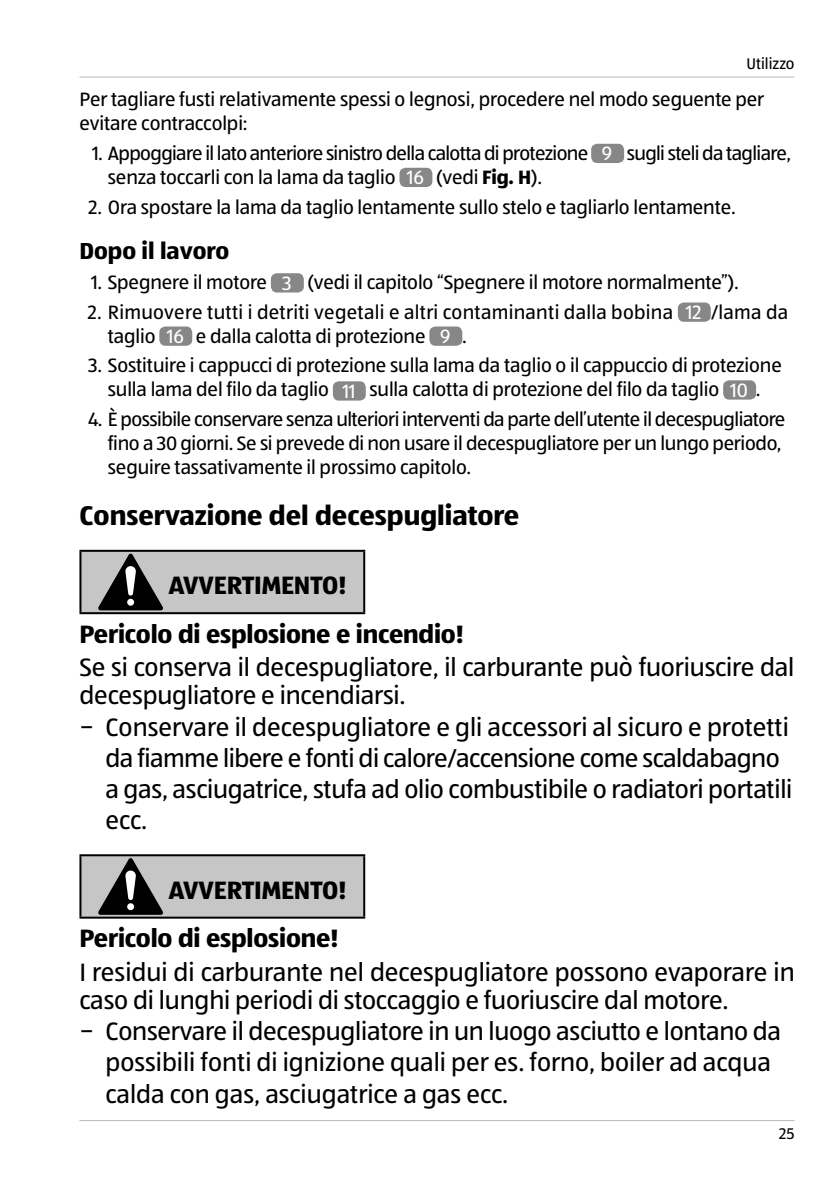
<style>
.page{position:relative;width:840px;height:1191px;background:#fff}
.page>*{position:absolute;margin:0;border:0;box-sizing:border-box;transform-origin:0 0}
.t1{font:700 28px "ALDISUEDOT";color:#000}
.t2{font:26px/31.2px "ALDISUEDOT";letter-spacing:-.005em;color:#000}
.t3{font:700 26px/48.4px "ALDISUEDOT";letter-spacing:-.005em;color:#000}
.t4{font:700 24px "ALDISUEDOT";color:#000}
.t5{font:20px/24px "ALDISUEDOT";letter-spacing:-.005em;color:#000}
.t6{font:20px/24px "ALDISUEDOT";letter-spacing:-.03em;color:#000}
.t7{font:20px/24px "ALDISUEDOT";letter-spacing:.015em;color:#000}
.t8{font:16px "ALDISUEDOT";color:#000}
.s1{color:#fff}
.s2{font-weight:700}
</style>
<div class="page">
<hr style="left:79px;top:77px;width:715px;height:1px;background:#b8b7b7">
<hr style="left:79px;top:1120px;width:715px;height:1px;background:#b8b7b7">
<div style="left:591px;top:144px;width:32px;height:19px;background:#878787;border-radius:6px"></div>
<div style="left:399px;top:168px;width:33px;height:19px;background:#878787;border-radius:6px"></div>
<div style="left:271px;top:273px;width:33px;height:19px;background:#878787;border-radius:6px"></div>
<div style="left:677px;top:302px;width:33px;height:20px;background:#878787;border-radius:6px"></div>
<div style="left:159px;top:326px;width:33px;height:20px;background:#878787;border-radius:6px"></div>
<div style="left:429px;top:326px;width:33px;height:20px;background:#878787;border-radius:6px"></div>
<div style="left:332px;top:381px;width:33px;height:19px;background:#878787;border-radius:6px"></div>
<div style="left:722px;top:380px;width:33px;height:19px;background:#878787;border-radius:6px"></div>
<div style="left:80px;top:551px;width:284px;height:62px;background:#c6c6c6"></div>
<hr style="left:79px;top:550px;width:286px;height:2px;background:#000">
<hr style="left:79px;top:552px;width:2px;height:60px;background:#000">
<hr style="left:363px;top:552px;width:2px;height:60px;background:#000">
<hr style="left:79px;top:612px;width:286px;height:2px;background:#000">
<svg style="left:98px;top:553px;width:65px;height:57px"></svg>
<div style="left:80px;top:855px;width:284px;height:62px;background:#c6c6c6"></div>
<hr style="left:79px;top:854px;width:286px;height:2px;background:#000">
<hr style="left:79px;top:856px;width:2px;height:60px;background:#000">
<hr style="left:363px;top:856px;width:2px;height:60px;background:#000">
<hr style="left:79px;top:916px;width:286px;height:2px;background:#000">
<svg style="left:98px;top:858px;width:65px;height:56px"></svg>
<p class="t8" style="left:746px;top:53px;width:49px">Utilizzo</p>
<p class="t5" style="left:79px;top:87px;width:686px">Per tagliare fusti relativamente spessi o legnosi, procedere nel modo seguente per evitare contraccolpi:</p>
<p class="t6" style="left:108px;top:140px;width:684px;text-indent:-15px">1. Appoggiare il lato anteriore sinistro della calotta di protezione <span class="s1">9</span> sugli steli da tagliare, senza toccarli con la lama da taglio <span class="s1">16</span> (vedi <span class="s2">Fig. H</span>).</p>
<p class="t5" style="left:88px;top:194px;width:648px">2. Ora spostare la lama da taglio lentamente sullo stelo e tagliarlo lentamente.</p>
<p class="t4" style="left:79px;top:235px;width:151px">Dopo il lavoro</p>
<p class="t5" style="left:91px;top:270px;width:648px">1. Spegnere il motore <span class="s1">3</span> (vedi il capitolo “Spegnere il motore normalmente”).</p>
<p class="t7" style="left:108px;top:299px;width:681px;text-indent:-20px">2. Rimuovere tutti i detriti vegetali e altri contaminanti dalla bobina <span class="s1">12</span> /lama da taglio <span class="s1">16</span> e dalla calotta di protezione <span class="s1">9</span> .</p>
<p class="t5" style="left:88px;top:353px;width:694px;text-align:center">3. Sostituire i cappucci di protezione sulla lama da taglio o il cappuccio di protezione sulla lama del filo da taglio <span class="s1">11</span> sulla calotta di protezione del filo da taglio <span class="s1">10</span> .</p>
<p class="t5" style="left:108px;top:407px;width:678px;text-indent:-20px">4. È possibile conservare senza ulteriori interventi da parte dell’utente il decespugliatore fino a 30 giorni. Se si prevede di non usare il decespugliatore per un lungo periodo, seguire tassativamente il prossimo capitolo.</p>
<h1 class="t1" style="left:79px;top:496px;width:441px">Conservazione del decespugliatore</h1>
<h2 class="t3" style="left:79px;top:560px;width:385px;text-indent:89px">AVVERTIMENTO!<br>Pericolo di esplosione e incendio!</h2>
<h2 class="t2" style="left:79px;top:653px;width:716px;line-height:28px">Se si conserva il decespugliatore, il carburante può fuoriuscire dal decespugliatore e incendiarsi.</h2>
<h2 class="t2" style="left:105px;top:710px;width:688px;text-indent:-26px">− Conservare il decespugliatore e gli accessori al sicuro e protetti da fiamme libere e fonti di calore/accensione come scaldabagno a gas, asciugatrice, stufa ad olio combustibile o radiatori portatili ecc.</h2>
<h2 class="t3" style="left:79px;top:865px;width:268px;text-indent:89px">AVVERTIMENTO!<br>Pericolo di esplosione!</h2>
<h2 class="t2" style="left:79px;top:957px;width:716px;line-height:28px">I residui di carburante nel decespugliatore possono evaporare in caso di lunghi periodi di stoccaggio e fuoriuscire dal motore.</h2>
<h2 class="t2" style="left:105px;top:1015px;width:676px;text-indent:-26px">− Conservare il decespugliatore in un luogo asciutto e lontano da possibili fonti di ignizione quali per es. forno, boiler ad acqua calda con gas, asciugatrice a gas ecc.</h2>
<p class="t8" style="left:778px;top:1123px;width:17px">25</p>
</div>
